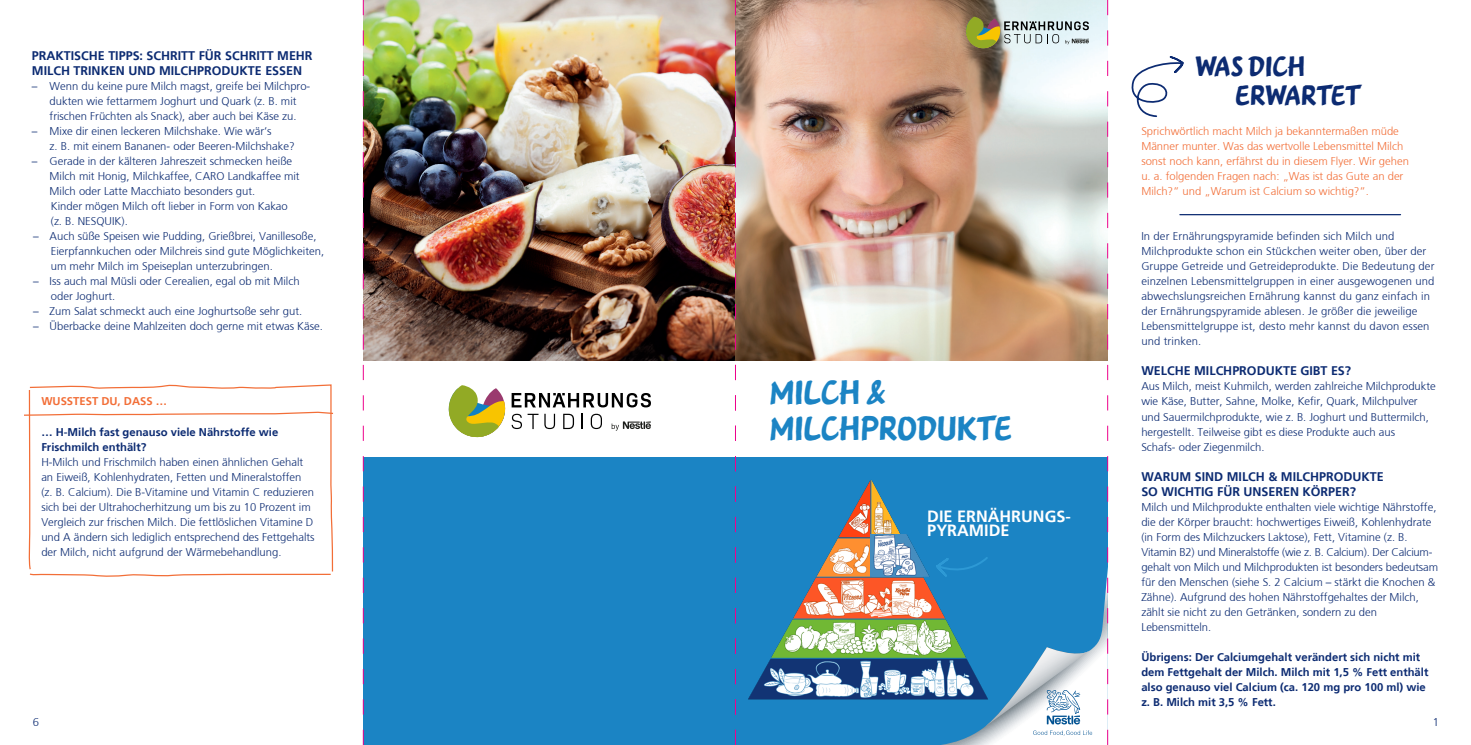
<style>
.page{position:relative;width:1471px;height:745px;background:#fff}
.page>*{position:absolute;margin:0;border:0;box-sizing:border-box;transform-origin:0 0}
.Headline_H1{font:36.25px/36.2px "Nestle Brush";color:#1b84c4}
.Headline_H2{font:30px "Nestle Brush";letter-spacing:-.01em;color:#0c2b72}
.Headline_H3{font:30px "Nestle Brush";color:#0c2b72}
.Subline{font:700 16.25px/14.4px "Frutiger";color:#fff}
.Subline-2{font:700 12.5px/15px "Frutiger";color:#0c2b72}
.Copytext_Standard{font:300 11.25px/15px "Frutiger";color:#0c2b72}
.Copytext_Standard-2{font:300 11.25px/15px "Frutiger";color:#f26e37}
.Copytext_Standard-3{font:700 11.25px/15px "Frutiger";color:#0c2b72}
.Tabelle_Headline{font:700 11.25px "Frutiger";color:#f26e37}
.KD_Seitenzahlen{font:300 11.25px "Frutiger";color:#0c2b72}
.s1{font-weight:700}
</style>
<div class="page">
<img style="left:364px;top:0;width:371px;height:360px">
<div style="left:363px;top:457px;width:744px;height:287px;background:#1b84c4"></div>
<img style="left:736px;top:0;width:197px;height:360px">
<hr style="left:1179px;top:214px;width:221px;height:1px;background:#0c2b72">
<svg style="left:28px;top:384px;width:306px;height:193px"></svg>
<img style="left:748px;top:480px;width:185px;height:220px">
<img style="left:870px;top:534px;width:63px;height:42px">
<svg style="left:449px;top:385px;width:202px;height:52px"></svg>
<svg style="left:933px;top:0;width:259px;height:744px"></svg>
<svg style="left:735px;top:0;width:1px;height:744px"></svg>
<svg style="left:363px;top:0;width:1px;height:744px"></svg>
<p class="Subline-2" style="left:32px;top:48px;width:282px">PRAKTISCHE TIPPS: SCHRITT FÜR SCHRITT MEHR<br>MILCH TRINKEN UND MILCHPRODUKTE ESSEN</p>
<p class="Copytext_Standard" style="left:32px;top:79px;width:280px;text-align:center">– Wenn du keine pure Milch magst, greife bei Milchpro&shy;dukten wie fettarmem Joghurt und Quark (z. B. mit frischen Früchten als Snack), aber auch bei Käse zu.</p>
<p class="Copytext_Standard" style="left:50px;top:124px;width:247px;text-indent:-18px">– Mixe dir einen leckeren Milchshake. Wie wär‘s<br>z. B. mit einem Bananen- oder Beeren-Milchshake?</p>
<p class="Copytext_Standard" style="left:50px;top:154px;width:252px;text-indent:-18px">– Gerade in der kälteren Jahreszeit schmecken heiße Milch mit Honig, Milchkaffee, CARO Landkaffee mit Milch oder Latte Macchiato besonders gut.<br>Kinder mögen Milch oft lieber in Form von Kakao (z. B. NESQUIK).</p>
<p class="Copytext_Standard" style="left:51px;top:229px;width:275px;text-indent:-18px">– Auch süße Speisen wie Pudding, Grießbrei, Vanillesoße,<br>Eierpfannkuchen oder Milchreis sind gute Möglichkeiten, um mehr Milch im Speiseplan unterzubringen.</p>
<p class="Copytext_Standard" style="left:51px;top:274px;width:250px;text-indent:-18px">– Iss auch mal Müsli oder Cerealien, egal ob mit Milch oder Joghurt.</p>
<p class="Copytext_Standard" style="left:33px;top:304px;width:271px">– Zum Salat schmeckt auch eine Joghurtsoße sehr gut.</p>
<p class="Copytext_Standard" style="left:33px;top:319px;width:291px">– Überbacke deine Mahlzeiten doch gerne mit etwas Käse.</p>
<p class="Tabelle_Headline" style="left:41px;top:394px;width:127px">WUSSTEST DU, DASS …</p>
<p class="Copytext_Standard" style="left:41px;top:424px;width:275px"><span class="s1">… H-Milch fast genauso viele Nährstoffe wie Frischmilch enthält?<br></span>H-Milch und Frischmilch haben einen ähnlichen Gehalt an Eiweiß, Kohlenhydraten, Fetten und Mineralstoffen (z. B. Calcium). Die B-Vitamine und Vitamin C reduzieren sich bei der Ultrahocherhitzung um bis zu 10 Prozent im Vergleich zur frischen Milch. Die fettlöslichen Vitamine D und A ändern sich lediglich entsprechend des Fettgehalts der Milch, nicht aufgrund der Wärmebehandlung.</p>
<p class="KD_Seitenzahlen" style="left:33px;top:715px;width:8px">6</p>
<p class="Headline_H1" style="left:769px;top:372px;width:243px">MILCH &amp;<br>MILCHPRODUKTE</p>
<p class="Subline" style="left:927px;top:508px;width:145px">DIE ERNÄHRUNGS-<br>PYRAMIDE</p>
<p class="Headline_H3" style="left:1194px;top:46px;width:112px">WAS DICH</p>
<p class="Headline_H2" style="left:1235px;top:75px;width:127px">ERWARTET</p>
<p class="Copytext_Standard-2" style="left:1141px;top:124px;width:269px">Sprichwörtlich macht Milch ja bekanntermaßen müde Männer munter. Was das wertvolle Lebensmittel Milch sonst noch kann, erfährst du in diesem Flyer. Wir gehen u. a. folgenden Fragen nach: „Was ist das Gute an der Milch?“ und „Warum ist Calcium so wichtig?“.</p>
<p class="Copytext_Standard" style="left:1141px;top:229px;width:295px">In der Ernährungspyramide befinden sich Milch und Milchprodukte schon ein Stückchen weiter oben, über der Gruppe Getreide und Getreideprodukte. Die Bedeutung der einzelnen Lebensmittelgruppen in einer ausgewogenen und abwechslungsreichen Ernährung kannst du ganz einfach in der Ernährungspyramide ablesen. Je größer die jeweilige Lebensmittelgruppe ist, desto mehr kannst du davon essen und trinken.</p>
<p class="Subline-2" style="left:1141px;top:363px;width:211px">WELCHE MILCHPRODUKTE GIBT ES?</p>
<p class="Copytext_Standard" style="left:1141px;top:379px;width:296px">Aus Milch, meist Kuhmilch, werden zahlreiche Milchprodukte wie Käse, Butter, Sahne, Molke, Kefir, Quark, Milchpulver und Sauermilchprodukte, wie z. B. Joghurt und Buttermilch, hergestellt. Teilweise gibt es diese Produkte auch aus<br>Schafs- oder Ziegenmilch.</p>
<p class="Subline-2" style="left:1141px;top:468px;width:244px">WARUM SIND MILCH &amp; MILCHPRODUKTE<br>SO WICHTIG FÜR UNSEREN KÖRPER?</p>
<p class="Copytext_Standard" style="left:1141px;top:499px;width:298px">Milch und Milchprodukte enthalten viele wichtige Nährstoffe, die der Körper braucht: hochwertiges Eiweiß, Kohlenhydrate (in Form des Milchzuckers Laktose), Fett, Vitamine (z. B.<br>Vitamin B2) und Mineralstoffe (wie z. B. Calcium). Der Calcium&shy;gehalt von Milch und Milchprodukten ist besonders bedeutsam für den Menschen (siehe S. 2 Calcium – stärkt die Knochen &amp; Zähne). Aufgrund des hohen Nährstoffgehaltes der Milch, zählt sie nicht zu den Getränken, sondern zu den Lebensmitteln.</p>
<p class="Copytext_Standard-3" style="left:1141px;top:649px;width:288px">Übrigens: Der Calciumgehalt verändert sich nicht mit dem Fettgehalt der Milch. Milch mit 1,5 % Fett enthält also genauso viel Calcium (ca. 120 mg pro 100 ml) wie z. B. Milch mit 3,5 % Fett.</p>
<p class="KD_Seitenzahlen" style="left:1432px;top:715px;width:8px">1</p>
</div>
